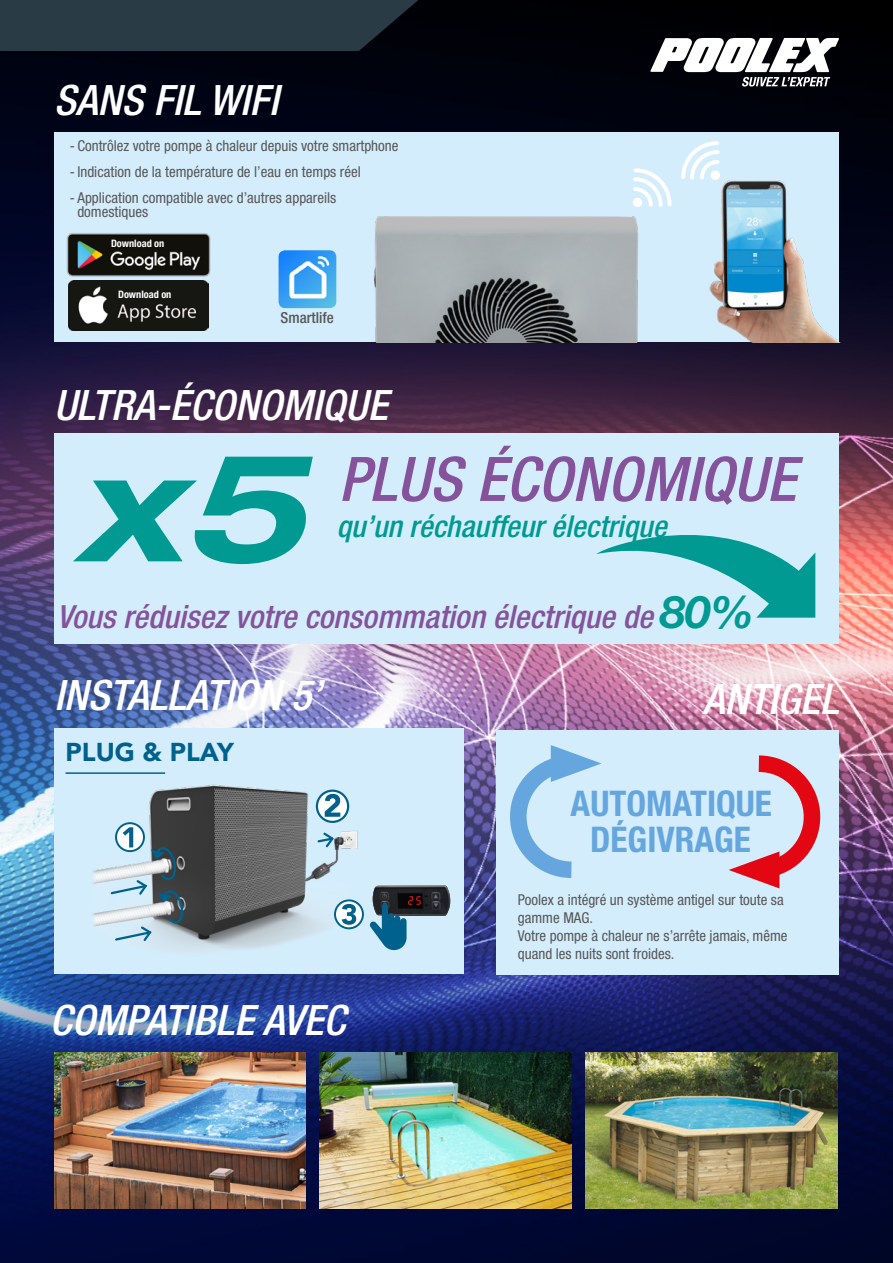
<style>
.page{position:relative;width:893px;height:1263px;background:#fff}
.page>*{position:absolute;margin:0;border:0;box-sizing:border-box;transform-origin:0 0}
.t1{font:italic 700 expanded 150.75px "Helvetica Neue";color:#009a93}
.t2{font:italic 500 condensed 61.5px "Helvetica Neue";color:#85529c}
.t3{font:italic 500 condensed 41.85px "Helvetica Neue";color:#fff}
.t4{font:700 condensed 35.4px/36.2px "Helvetica Neue";color:#66a6de;text-align:center}
.t5{font:italic 500 condensed 31.95px "Helvetica Neue";color:#85529c}
.t6{font:italic 500 condensed 30.15px "Helvetica Neue";color:#009a93}
.t7{font:900 25.8px "Avenir";color:#00618d}
.t8{font:500 condensed 15.15px "Helvetica Neue";color:#575756}
.t9{font:condensed 15px/18px "Helvetica Neue";color:#575756}
.t10{font:700 condensed 10.35px "Helvetica Neue";color:#fff}
.s1{font-style:italic}
.s2{font-weight:700;font-stretch:normal;font-size:45px;color:#009a93}
</style>
<div class="page">
<img style="left:0;top:0;width:893px;height:1263px">
<svg style="left:0;top:0;width:418px;height:51px;background:#263640"></svg>
<div style="left:54px;top:132px;width:785px;height:210px;background:#d4edfc"></div>
<img style="left:709px;top:177px;width:139px;height:165px">
<img style="left:374px;top:216px;width:265px;height:126px">
<img style="left:66px;top:233px;width:145px;height:44px">
<img style="left:68px;top:281px;width:140px;height:49px">
<img style="left:278px;top:250px;width:58px;height:58px">
<img style="left:54px;top:1052px;width:251px;height:157px">
<img style="left:320px;top:1052px;width:251px;height:157px">
<img style="left:586px;top:1052px;width:251px;height:157px">
<div style="left:54px;top:729px;width:409px;height:245px;background:#d4edfc"></div>
<img style="left:93px;top:772px;width:271px;height:180px">
<hr style="left:66px;top:772px;width:99px;height:2px;background:#00618d">
<svg style="left:116px;top:823px;width:28px;height:28px"></svg>
<div style="left:115px;top:822px;width:30px;height:30px;border:2px solid #00618d;border-radius:50%"></div>
<svg style="left:317px;top:791px;width:31px;height:31px"></svg>
<div style="left:316px;top:789px;width:33px;height:34px;border:2px solid #00618d;border-radius:50%"></div>
<svg style="left:325px;top:794px;width:15px;height:23px"></svg>
<svg style="left:109px;top:827px;width:77px;height:116px"></svg>
<svg style="left:316px;top:830px;width:20px;height:19px"></svg>
<svg style="left:335px;top:900px;width:28px;height:28px"></svg>
<div style="left:334px;top:899px;width:30px;height:30px;border:2px solid #00618d;border-radius:50%"></div>
<svg style="left:342px;top:904px;width:14px;height:21px"></svg>
<svg style="left:369px;top:885px;width:81px;height:66px"></svg>
<svg style="left:633px;top:168px;width:39px;height:39px"></svg>
<svg style="left:681px;top:141px;width:41px;height:41px"></svg>
<div style="left:497px;top:730px;width:342px;height:245px;background:#d4edfc"></div>
<svg style="left:510px;top:745px;width:92px;height:133px"></svg>
<svg style="left:729px;top:755px;width:92px;height:133px"></svg>
<div style="left:54px;top:433px;width:785px;height:210px;background:#d4edfc"></div>
<svg style="left:650px;top:38px;width:189px;height:49px"></svg>
<svg style="left:596px;top:535px;width:219px;height:83px"></svg>
<h3 class="t3" style="left:54px;top:75px;width:226px">SANS FIL WIFI</h3>
<p class="t9" style="left:69px;top:136px;width:331px"><span class="s1">-</span> Contrôlez votre pompe à chaleur depuis votre smartphone</p>
<p class="t9" style="left:69px;top:163px;width:293px"><span class="s1">-</span> Indication de la température de l’eau en temps réel</p>
<p class="t9" style="left:77px;top:191px;width:260px;line-height:13.5px;text-indent:-9px"><span class="s1">-</span> Application compatible avec d’autres appareils domestiques</p>
<p class="t10" style="left:111px;top:237px;width:55px">Download on</p>
<p class="t10" style="left:118px;top:288px;width:55px">Download on</p>
<p class="t8" style="left:281px;top:309px;width:55px">Smartlife</p>
<h3 class="t3" style="left:54px;top:381px;width:335px">ULTRA-ÉCONOMIQUE</h3>
<h1 class="t1" style="left:73px;top:413px;width:233px">x5</h1>
<h2 class="t2" style="left:339px;top:442px;width:459px">PLUS ÉCONOMIQUE</h2>
<h3 class="t5" style="left:57px;top:597px;width:698px">Vous réduisez votre consommation électrique de <span class="s2">80%</span></h3>
<h3 class="t6" style="left:337px;top:509px;width:331px">qu’un réchauffeur électrique</h3>
<h3 class="t3" style="left:55px;top:670px;width:268px">INSTALLATION 5’</h3>
<h3 class="t7" style="left:66px;top:730px;width:170px">PLUG &amp; PLAY</h3>
<h3 class="t3" style="left:50px;top:995px;width:297px">COMPATIBLE AVEC</h3>
<h3 class="t3" style="left:703px;top:674px;width:137px">ANTIGEL</h3>
<h3 class="t4" style="left:571px;top:785px;width:203px">AUTOMATIQUE<br>DÉGIVRAGE</h3>
<p class="t9" style="left:518px;top:890px;width:271px">Poolex a intégré un système antigel sur toute sa gamme MAG.<br>Votre pompe à chaleur ne s’arrête jamais, même quand les nuits sont froides.</p>
</div>
